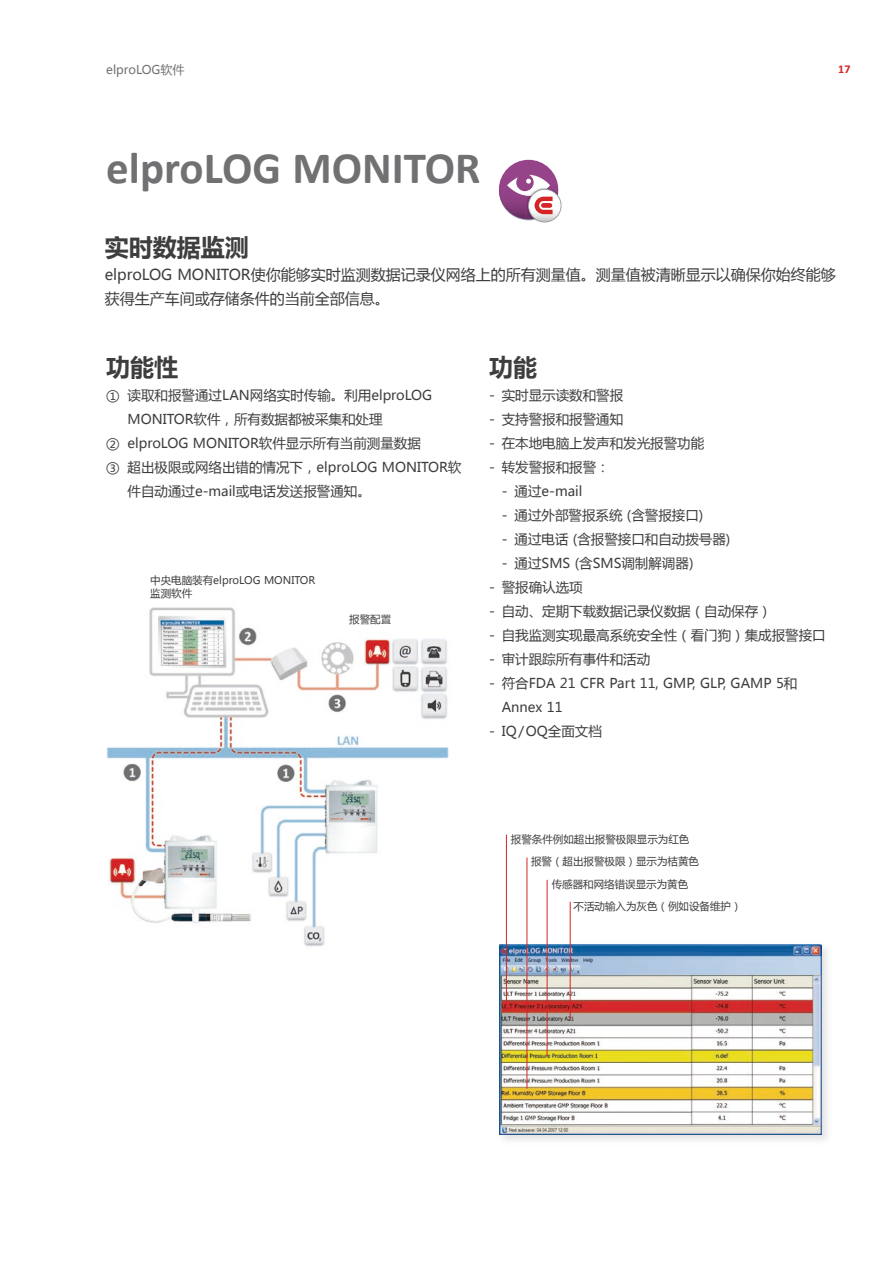
<style>
.page{position:relative;width:893px;height:1263px;background:#fff}
.page>*{position:absolute;margin:0;border:0;box-sizing:border-box;transform-origin:0 0}
.t1{font:700 45px "Calibri";color:#717173}
.t2{font:700 24px "Microsoft Ya Hei";color:#3e3e40}
.t3{font:15px/24px "Microsoft Ya Hei";color:#3e3e40}
.t4{font:13.5px/24px "Microsoft Ya Hei";color:#3e3e40}
.t5{font:12px "Microsoft Ya Hei";color:#717173}
.t6{font:700 12px "Calibri";color:#d52426}
.t7{font:10.5px/13.5px "Microsoft Ya Hei";color:#3e3e40}
</style>
<div class="page">
<div style="left:496px;top:941px;width:337px;height:205px;background:#dadbdc;opacity:.75"></div>
<img style="left:500px;top:944px;width:322px;height:191px">
<hr style="left:570px;top:902px;width:1px;height:118px;background:#d52426">
<hr style="left:547px;top:880px;width:1px;height:175px;background:#d52426">
<hr style="left:527px;top:858px;width:1px;height:231px;background:#d52426">
<hr style="left:506px;top:835px;width:1px;height:174px;background:#d52426">
<img style="left:106px;top:607px;width:343px;height:340px">
<div style="left:499px;top:160px;width:59px;height:59px;background:#954489;border-radius:50%"></div>
<img style="left:541px;top:202px;width:21px;height:21px">
<svg style="left:499px;top:175px;width:62px;height:47px"></svg>
<div style="left:541px;top:203px;width:11px;height:5px;background:#d52426;border-radius:2px"></div>
<p class="t5" style="left:106px;top:61px;width:39px">elprolog</p>
<p class="t5" style="left:160px;top:61px;width:25px">软件</p>
<p class="t6" style="left:838px;top:61px;width:14px">17</p>
<h1 class="t1" style="left:106px;top:140px;width:123px">elproLOG</h1>
<h1 class="t1" style="left:292px;top:140px;width:28px">MONITOR</h1>
<h2 class="t2" style="left:105px;top:230px;width:145px">实时数据监测</h2>
<p class="t3" style="left:105px;top:262px;width:732px">elproLOG MONITOR使你能够实时监测数据记录仪网络上的所有测量值。测量值被清晰显示以确保你始终能够获得生产车间或存储条件的当前全部信息。</p>
<h2 class="t2" style="left:106px;top:350px;width:73px">功能性</h2>
<h2 class="t2" style="left:489px;top:350px;width:49px">功能</h2>
<p class="t4" style="left:106px;top:383px;width:327px">① 读取和报警通过LAN网络实时传输。利用elproLOG</p>
<p class="t4" style="left:128px;top:407px;width:257px">MONITOR软件，所有数据都被采集和处理</p>
<p class="t4" style="left:106px;top:431px;width:316px">② elproLOG MONITOR软件显示所有当前测量数据</p>
<p class="t4" style="left:106px;top:455px;width:357px">③ 超出极限或网络出错的情况下，elproLOG MONITOR软</p>
<p class="t4" style="left:128px;top:479px;width:245px">件自动通过e-mail或电话发送报警通知。</p>
<p class="t7" style="left:150px;top:573px;width:167px">中央电脑装有elproLOG MONITOR监测软件</p>
<p class="t7" style="left:349px;top:612px;width:43px">报警配置</p>
<p class="t4" style="left:489px;top:383px;width:136px">- 实时显示读数和警报</p>
<p class="t4" style="left:489px;top:407px;width:136px">- 支持警报和报警通知</p>
<p class="t4" style="left:489px;top:431px;width:217px">- 在本地电脑上发声和发光报警功能</p>
<p class="t4" style="left:489px;top:455px;width:122px">- 转发警报和报警：</p>
<p class="t4" style="left:502px;top:479px;width:82px">- 通过e-mail</p>
<p class="t4" style="left:502px;top:503px;width:203px">- 通过外部警报系统 (含警报接口)</p>
<p class="t4" style="left:502px;top:527px;width:230px">- 通过电话 (含报警接口和自动拨号器)</p>
<p class="t4" style="left:502px;top:551px;width:193px">- 通过SMS (含SMS调制解调器)</p>
<p class="t4" style="left:489px;top:575px;width:95px">- 警报确认选项</p>
<p class="t4" style="left:489px;top:599px;width:284px">- 自动、定期下载数据记录仪数据（自动保存）</p>
<p class="t4" style="left:489px;top:623px;width:338px">- 自我监测实现最高系统安全性（看门狗）集成报警接口</p>
<p class="t4" style="left:489px;top:647px;width:163px">- 审计跟踪所有事件和活动</p>
<p class="t4" style="left:502px;top:671px;width:297px;text-indent:-13px">- 符合FDA 21 CFR Part 11, GMP, GLP, GAMP 5和<br>Annex 11</p>
<p class="t4" style="left:489px;top:719px;width:114px">- IQ/OQ全面文档</p>
<p class="t7" style="left:511px;top:832px;width:180px">报警条件例如超出报警极限显示为红色</p>
<p class="t7" style="left:531px;top:854px;width:169px">报警（超出报警极限）显示为桔黄色</p>
<p class="t7" style="left:552px;top:877px;width:138px">传感器和网络错误显示为黄色</p>
<p class="t7" style="left:573px;top:899px;width:169px">不活动输入为灰色（例如设备维护）</p>
</div>
